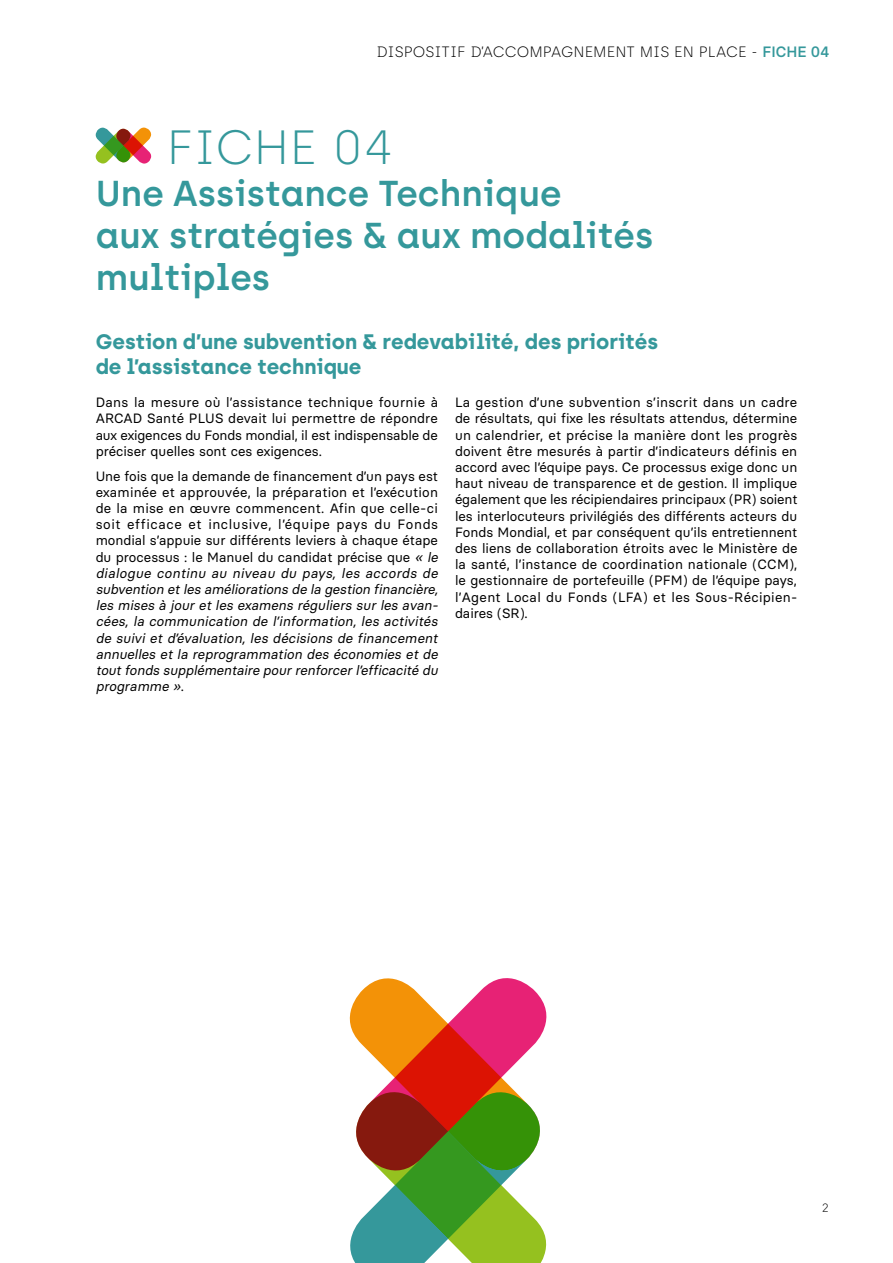
<style>
.page{position:relative;width:893px;height:1263px;background:#fff}
.page>*{position:absolute;margin:0;border:0;box-sizing:border-box;transform-origin:0 0}
.t1{font:100 48px "Archia";color:#35989b}
.t2{font:600 36px/42px "Archia";color:#35989b}
.t3{font:700 21px/25.2px "Archia";color:#35989b}
.t4{font:100 15px "Archia";color:#000}
.t5{font:13.5px/16.2px "Basier Circle";color:#000;text-align:justify}
.t6{font:italic 13.5px/16.2px "Basier Circle";color:#000}
.t7{font:100 12px "Archia";color:#000}
.s1{font-family:"Basier Circle";font-weight:500;color:#35989b}
.s2{font-style:normal}
</style>
<div class="page">
<svg style="left:95px;top:127px;width:57px;height:37px"></svg>
<svg style="left:350px;top:1185px;width:197px;height:78px"></svg>
<svg style="left:349px;top:978px;width:198px;height:207px"></svg>
<p class="t4" style="left:377px;top:43px;width:454px">DISPOSITIF D’ACCOMPAGNEMENT MIS EN PLACE - <span class="s1">FICHE 04</span></p>
<h1 class="t1" style="left:167px;top:119px;width:229px">FICHE 04</h1>
<h2 class="t2" style="left:96px;top:172px;width:559px">Une Assistance Technique<br>aux stratégies &amp; aux modalités multiples</h2>
<h3 class="t3" style="left:96px;top:328px;width:564px">Gestion d’une subvention &amp; redevabilité, des priorités de l’assistance technique</h3>
<p class="t5" style="left:96px;top:394px;width:344px">Dans la mesure où l’assistance technique fournie à ARCAD Santé PLUS devait lui permettre de répondre aux exigences du Fonds mondial, il est indispensable de préciser quelles sont ces exigences.</p>
<p class="t6" style="left:96px;top:467px;width:347px"><span class="s2">Une fois que la demande de financement d’un pays est examinée et approuvée, la préparation et l’exécution de la mise en œuvre commencent. Afin que celle-ci soit efficace et inclusive, l’équipe pays du Fonds mondial s’appuie sur différents leviers à chaque étape du processus : le Manuel du candidat précise que</span> « le dialogue continu au niveau du pays, les accords de subvention etles améliorations de la gestion financière, les mises à jour et les examens réguliers sur les avan&shy;cées, la communication de l’information, les activités de suivi et d’évaluation, les décisions de financement annuelles et la reprogrammation des économies et de toutfonds supplémentaire pourrenforcerl’efficacité du programme »<span class="s2">.</span></p>
<p class="t5" style="left:455px;top:394px;width:344px">La gestion d’une subvention s’inscrit dans un cadre de résultats, qui fixe les résultats attendus, détermine un calendrier, et précise la manière dont les progrès doivent être mesurés à partir d’indicateurs définis en accord avec l’équipe pays. Ce processus exige donc un haut niveau de transparence et de gestion. Il implique également que les récipiendaires principaux (PR) soient les interlocuteurs privilégiés des différents acteurs du Fonds Mondial, et par conséquent qu’ils entretiennent des liens de collaboration étroits avec le Ministère de la santé, l’instance de coordination nationale (CCM), le gestionnaire de portefeuille (PFM) de l’équipe pays, l’Agent Local du Fonds (LFA) et les Sous-Récipien&shy;daires (SR).</p>
<p class="t7" style="left:822px;top:1201px;width:9px">2</p>
</div>
